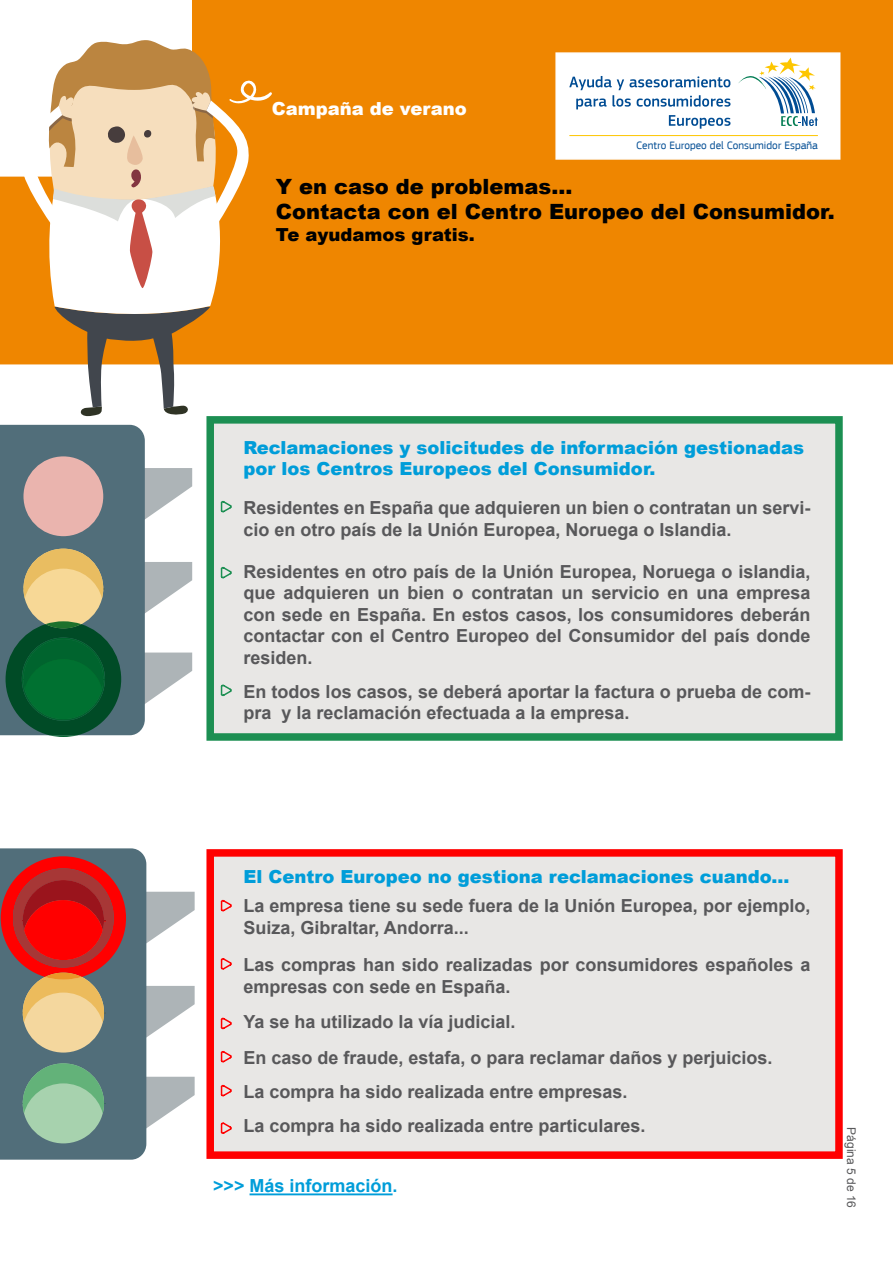
<style>
.page{position:relative;width:893px;height:1263px;background:#fff}
.page>*{position:absolute;margin:0;border:0;box-sizing:border-box;transform-origin:0 0}
.t1{font:900 21px/25.2px "Arial";color:#000}
.t2{font:700 18px/21.6px "Arial";color:#58585a}
.t3{font:900 18px/21.6px "Arial";color:#009dd9}
.t4{font:700 18px "Arial";color:#009dd9}
.t5{font:900 18px "Arial";color:#000}
.t6{font:900 18px "Arial";color:#fff}
.t7{font:12px "Arial";color:#58585a}
.t8{font:11.25px "EC Square Sans Pro";color:#004c93}
</style>
<div class="page">
<div style="left:192px;top:0;width:701px;height:177px;background:#ef8600"></div>
<div style="left:0;top:177px;width:893px;height:187px;background:#ef8600"></div>
<div style="left:0;top:848px;width:146px;height:312px;background:#516e7a"></div>
<div style="left:23px;top:972px;width:81px;height:80px;background:#f4d79e;border-radius:50%"></div>
<div style="left:23px;top:1063px;width:81px;height:80px;background:#a7d2ae;border-radius:50%"></div>
<svg style="left:0;top:1063px;width:195px;height:67px"></svg>
<svg style="left:0;top:856px;width:195px;height:183px"></svg>
<svg style="left:3px;top:38px;width:270px;height:378px"></svg>
<div style="left:206px;top:416px;width:637px;height:325px;background:#e8e7e5;border:8px solid #1c8f52"></div>
<svg style="left:0;top:425px;width:192px;height:312px"></svg>
<div style="left:206px;top:849px;width:637px;height:310px;background:#e8e7e5;border:8px solid #f00"></div>
<svg style="left:220px;top:500px;width:12px;height:13px"></svg>
<svg style="left:220px;top:566px;width:12px;height:13px"></svg>
<svg style="left:220px;top:684px;width:12px;height:13px"></svg>
<svg style="left:220px;top:899px;width:12px;height:13px"></svg>
<svg style="left:220px;top:958px;width:12px;height:12px"></svg>
<svg style="left:220px;top:1017px;width:12px;height:13px"></svg>
<svg style="left:220px;top:1084px;width:12px;height:13px"></svg>
<svg style="left:220px;top:1122px;width:12px;height:12px"></svg>
<svg style="left:220px;top:1051px;width:12px;height:12px"></svg>
<hr style="left:250px;top:1193px;width:143px;height:2px;background:#009dd9">
<div style="left:555px;top:52px;width:285px;height:108px;background:#fff;border:2px solid #fff"></div>
<hr style="left:569px;top:135px;width:249px;height:1px;background:#fdc600">
<svg style="left:738px;top:58px;width:80px;height:68px"></svg>
<svg style="left:569px;top:76px;width:161px;height:33px"></svg>
<svg style="left:669px;top:115px;width:61px;height:14px"></svg>
<p class="t6" style="left:272px;top:95px;width:196px">Campaña de verano</p>
<p class="t8" style="left:636px;top:139px;width:183px">Centro Europeo del Consumidor España</p>
<p class="t1" style="left:276px;top:173px;width:561px">Y en caso de problemas...<br>Contacta con el Centro Europeo del Consumidor.</p>
<p class="t5" style="left:276px;top:221px;width:201px">Te ayudamos gratis.</p>
<p class="t3" style="left:243px;top:436px;width:562px">Reclamaciones y solicitudes de información gestionadas por los Centros Europeos del Consumidor.</p>
<p class="t2" style="left:243px;top:497px;width:569px">Residentes en España que adquieren un bien o contratan un servi&shy;cio en otro país de la Unión Europea, Noruega o Islandia.</p>
<p class="t2" style="left:243px;top:561px;width:569px;text-align:justify">Residentes en otro país de la Unión Europea, Noruega o islandia, que adquieren un bien o contratan un servicio en una empresa con sede en España. En estos casos, los consumidores deberán contactar con el Centro Europeo del Consumidor del país donde residen.</p>
<p class="t2" style="left:243px;top:681px;width:568px">En todos los casos, se deberá aportar la factura o prueba de com&shy;pra y la reclamación efectuada a la empresa.</p>
<p class="t3" style="left:243px;top:865px;width:548px">El Centro Europeo no gestiona reclamaciones cuando...</p>
<p class="t2" style="left:243px;top:895px;width:568px">La empresa tiene su sede fuera de la Unión Europea, por ejemplo,<br>Suiza, Gibraltar, Andorra...</p>
<p class="t2" style="left:243px;top:954px;width:568px">Las compras han sido realizadas por consumidores españoles a empresas con sede en España.</p>
<p class="t2" style="left:243px;top:1011px;width:274px">Ya se ha utilizado la vía judicial.</p>
<p class="t2" style="left:243px;top:1047px;width:531px">En caso de fraude, estafa, o para reclamar daños y perjuicios.</p>
<p class="t2" style="left:243px;top:1074px;width:404px;line-height:34.5px">La compra ha sido realizada entre empresas.<br>La compra ha sido realizada entre particulares.</p>
<p class="t4" style="left:213px;top:1173px;width:186px">&gt;&gt;&gt; Más información.</p>
<p class="t7" style="left:860px;top:1127px;width:82px;rotate:90deg">Página 5 de 16</p>
</div>
